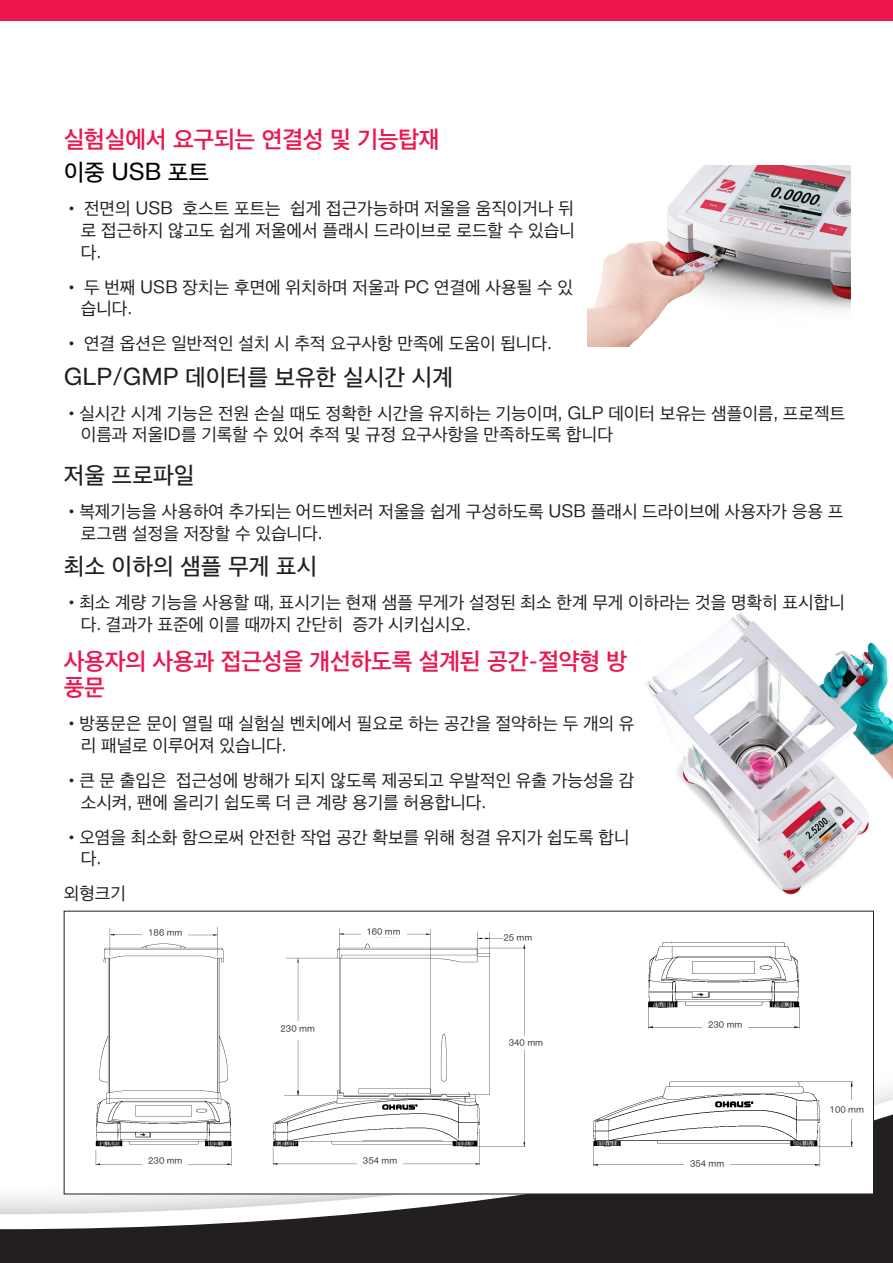
<style>
.page{position:relative;width:893px;height:1263px;background:#fff}
.page>*{position:absolute;margin:0;border:0;box-sizing:border-box;transform-origin:0 0}
.Interior_Paragraph_H{font:600 24px/25.8px "Apple SD Gothic Neo";letter-spacing:-.01em;color:#ed154e}
.Back_Bullet_List{font:500 24px "Apple SD Gothic Neo";color:#231f20}
.Interior_Paragraph_H-2{font:500 24px "Apple SD Gothic Neo";letter-spacing:-.01em;color:#000}
.Back_Bullet_List-2{font:18px/21.6px "Apple SD Gothic Neo";color:#231f20}
.Back_Bullet_List-3{font:9px "Apple SD Gothic Neo";color:#231f20}
</style>
<div class="page">
<svg style="left:0;top:1096px;width:893px;height:167px;fill:#231f20"></svg>
<div style="left:0;top:0;width:893px;height:21px;background:#ed154e"></div>
<img style="left:587px;top:166px;width:263px;height:181px">
<img style="left:645px;top:613px;width:248px;height:282px">
<div style="left:64px;top:911px;width:809px;height:283px;background:#fff"></div>
<img style="left:95px;top:926px;width:431px;height:240px">
<img style="left:647px;top:942px;width:153px;height:87px">
<img style="left:593px;top:1081px;width:261px;height:86px">
<div style="left:143px;top:927px;width:45px;height:12px;background:#fff"></div>
<div style="left:143px;top:1154px;width:45px;height:12px;background:#fff"></div>
<div style="left:361px;top:925px;width:45px;height:12px;background:#fff"></div>
<div style="left:685px;top:1154px;width:45px;height:19px;background:#fff"></div>
<div style="left:503px;top:931px;width:46px;height:12px;background:#fff"></div>
<div style="left:824px;top:1101px;width:45px;height:17px;background:#fff"></div>
<div style="left:503px;top:1036px;width:46px;height:12px;background:#fff"></div>
<div style="left:358px;top:1154px;width:45px;height:12px;background:#fff"></div>
<div style="left:703px;top:1015px;width:45px;height:19px;background:#fff"></div>
<div style="left:275px;top:1020px;width:45px;height:16px;background:#fff"></div>
<p class="Interior_Paragraph_H" style="left:64px;top:125px;width:377px">실험실에서 요구되는 연결성 및 기능탑재</p>
<p class="Interior_Paragraph_H-2" style="left:64px;top:153px;width:147px">이중 USB 포트</p>
<p class="Back_Bullet_List-2" style="left:81px;top:197px;width:496px;text-align:justify;text-indent:-17px">• 전면의 USB 호스트 포트는 쉽게 접근가능하며 저울을 움직이거나 뒤 로 접근하지 않고도 쉽게 저울에서 플래시 드라이브로 로드할 수 있습니 다.</p>
<p class="Back_Bullet_List-2" style="left:81px;top:275px;width:494px;text-indent:-17px">• 두 번째 USB 장치는 후면에 위치하며 저울과 PC 연결에 사용될 수 있 습니다.</p>
<p class="Back_Bullet_List-2" style="left:64px;top:332px;width:490px">• 연결 옵션은 일반적인 설치 시 추적 요구사항 만족에 도움이 됩니다.</p>
<p class="Back_Bullet_List" style="left:64px;top:358px;width:391px">GLP/GMP 데이터를 보유한 실시간 시계</p>
<p class="Back_Bullet_List-2" style="left:81px;top:401px;width:766px;text-indent:-17px">•실시간 시계 기능은 전원 손실 때도 정확한 시간을 유지하는 기능이며, GLP 데이터 보유는 샘플이름, 프로젝트 이름과 저울ID를 기록할 수 있어 추적 및 규정 요구사항을 만족하도록 합니다</p>
<p class="Back_Bullet_List" style="left:64px;top:456px;width:132px">저울 프로파일</p>
<p class="Back_Bullet_List-2" style="left:81px;top:500px;width:764px;text-indent:-17px">•복제기능을 사용하여 추가되는 어드벤처러 저울을 쉽게 구성하도록 USB 플래시 드라이브에 사용자가 응용 프 로그램 설정을 저장할 수 있습니다.</p>
<p class="Back_Bullet_List" style="left:64px;top:547px;width:255px">최소 이하의 샘플 무게 표시</p>
<p class="Back_Bullet_List-2" style="left:81px;top:591px;width:766px;text-indent:-17px">•최소 계량 기능을 사용할 때, 표시기는 현재 샘플 무게가 설정된 최소 한계 무게 이하라는 것을 명확히 표시합니 다. 결과가 표준에 이를 때까지 간단히 증가 시키십시오.</p>
<p class="Interior_Paragraph_H" style="left:64px;top:647px;width:565px">사용자의 사용과 접근성을 개선하도록 설계된 공간-절약형 방 풍문</p>
<p class="Back_Bullet_List-2" style="left:81px;top:712px;width:555px;text-indent:-17px">•방풍문은 문이 열릴 때 실험실 벤치에서 필요로 하는 공간을 절약하는 두 개의 유 리 패널로 이루어져 있습니다.</p>
<p class="Back_Bullet_List-2" style="left:81px;top:768px;width:555px;text-indent:-17px">•큰 문 출입은 접근성에 방해가 되지 않도록 제공되고 우발적인 유출 가능성을 감 소시켜, 팬에 올리기 쉽도록 더 큰 계량 용기를 허용합니다.</p>
<p class="Back_Bullet_List-2" style="left:81px;top:825px;width:550px;text-indent:-17px">•오염을 최소화 함으로써 안전한 작업 공간 확보를 위해 청결 유지가 쉽도록 합니 다.</p>
<p class="Back_Bullet_List-2" style="left:64px;top:882px;width:64px">외형크기</p>
<p class="Back_Bullet_List-3" style="left:148px;top:926px;width:36px">186 mm</p>
<p class="Back_Bullet_List-3" style="left:366px;top:924px;width:36px">160 mm</p>
<p class="Back_Bullet_List-3" style="left:503px;top:930px;width:30px">25 mm</p>
<p class="Back_Bullet_List-3" style="left:148px;top:1153px;width:36px">230 mm</p>
<p class="Back_Bullet_List-3" style="left:281px;top:1022px;width:36px">230 mm</p>
<p class="Back_Bullet_List-3" style="left:363px;top:1153px;width:36px">354 mm</p>
<p class="Back_Bullet_List-3" style="left:509px;top:1035px;width:36px">340 mm</p>
<p class="Back_Bullet_List-3" style="left:708px;top:1018px;width:36px">230 mm</p>
<p class="Back_Bullet_List-3" style="left:690px;top:1157px;width:36px">354 mm</p>
<p class="Back_Bullet_List-3" style="left:830px;top:1102px;width:36px">100 mm</p>
</div>
